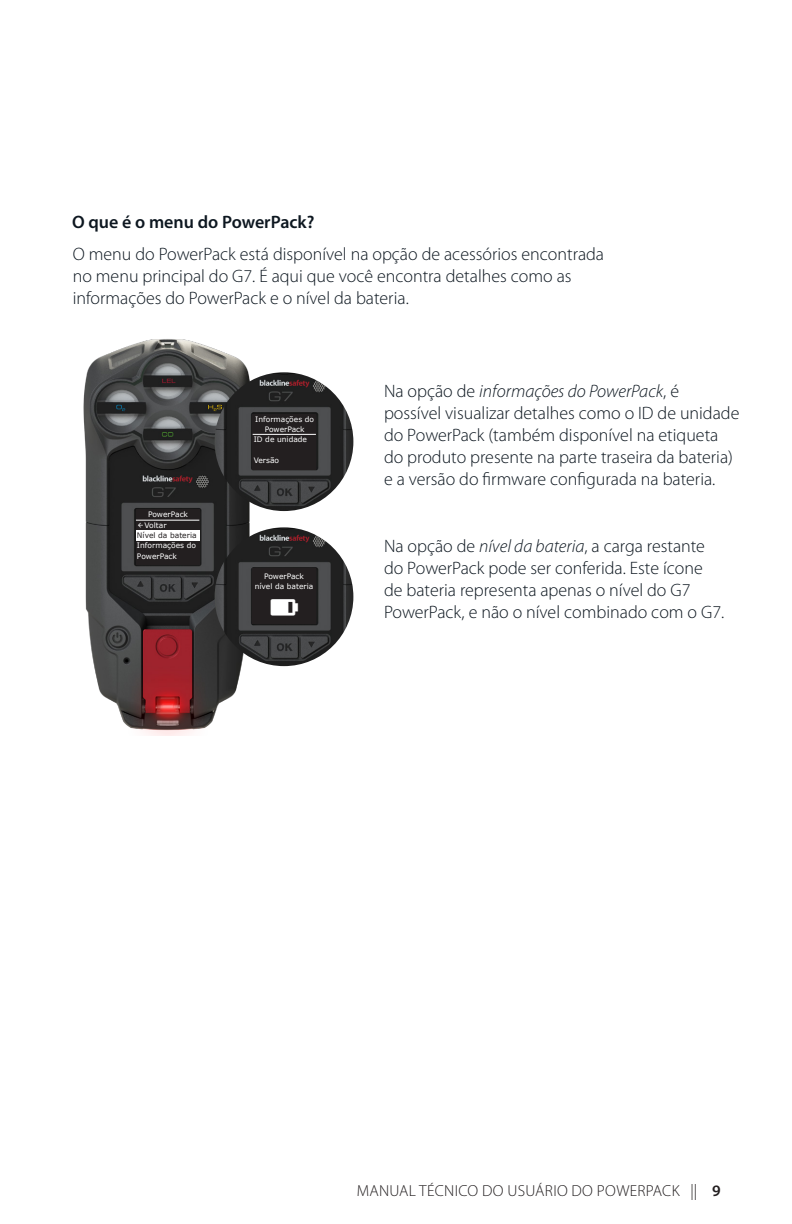
<style>
.page{position:relative;width:792px;height:1224px;background:#fff}
.page>*{position:absolute;margin:0;border:0;box-sizing:border-box;transform-origin:0 0}
.BODY_COPY_-_LIGHT_9{font:300 18px/22px "Myriad Pro";color:#0d1720}
.SUBHEAD_-_SEMIBOLD_9{font:600 18px "Myriad Pro";color:#0d1720}
.t1{font:300 16px "Myriad Pro";letter-spacing:.02em;color:#231f20}
.t2{font:7.6px/10.4px "Verdana";color:#fff}
.t3{font:7.6px "Verdana";color:#231f20}
.s1{font-style:italic}
.s2{font-weight:600}
</style>
<div class="page">
<img style="left:83px;top:339px;width:178px;height:396px">
<div style="left:136px;top:510px;width:64px;height:55px;background:#231f20"></div>
<hr style="left:136px;top:520px;width:63px;height:1px;background:#fff">
<div style="left:136px;top:530px;width:64px;height:11px;background:#fff"></div>
<img style="left:215px;top:372px;width:138px;height:139px;border-radius:69px">
<div style="left:252px;top:414px;width:64px;height:55px;background:#231f20"></div>
<hr style="left:253px;top:434px;width:63px;height:1px;background:#fff">
<img style="left:215px;top:527px;width:138px;height:139px;border-radius:69px">
<div style="left:253px;top:569px;width:63px;height:55px;background:#231f20"></div>
<p class="SUBHEAD_-_SEMIBOLD_9" style="left:72px;top:210px;width:244px">O que é o menu do PowerPack?</p>
<p class="BODY_COPY_-_LIGHT_9" style="left:73px;top:243px;width:533px">O menu do PowerPack está disponível na opção de acessórios encontrada no menu principal do G7. É aqui que você encontra detalhes como as informações do PowerPack e o nível da bateria.</p>
<p class="t2" style="left:148px;top:510px;width:42px">PowerPack</p>
<p class="t2" style="left:145px;top:520px;width:24px">Voltar</p>
<p class="t3" style="left:137px;top:531px;width:61px">Nível da bateria</p>
<p class="t2" style="left:137px;top:541px;width:61px">Informações do<br>PowerPack</p>
<p class="t2" style="left:255px;top:414px;width:60px;text-align:center">Informações do<br>PowerPack</p>
<p class="t2" style="left:254px;top:434px;width:55px">ID de unidade</p>
<p class="t2" style="left:254px;top:455px;width:27px">Versão</p>
<p class="t2" style="left:264px;top:571px;width:41px">PowerPack</p>
<p class="t2" style="left:255px;top:582px;width:60px">nível da bateria</p>
<p class="BODY_COPY_-_LIGHT_9" style="left:384px;top:379px;width:357px">Na opção de <span class="s1">informações do PowerPack</span>, é possível visualizar detalhes como o ID de unidade do PowerPack (também disponível na etiqueta do produto presente na parte traseira da bateria) e a versão do firmware configurada na bateria.</p>
<p class="BODY_COPY_-_LIGHT_9" style="left:384px;top:535px;width:342px">Na opção de <span class="s1">nível da bateria</span>, a carga restante do PowerPack pode ser conferida. Este ícone de bateria representa apenas o nível do G7<br>PowerPack, e não o nível combinado com o G7.</p>
<p class="t1" style="left:357px;top:1181px;width:365px">MANUAL TÉCNICO DO USUÁRIO DO POWERPACK || <span class="s2">9</span></p>
</div>
